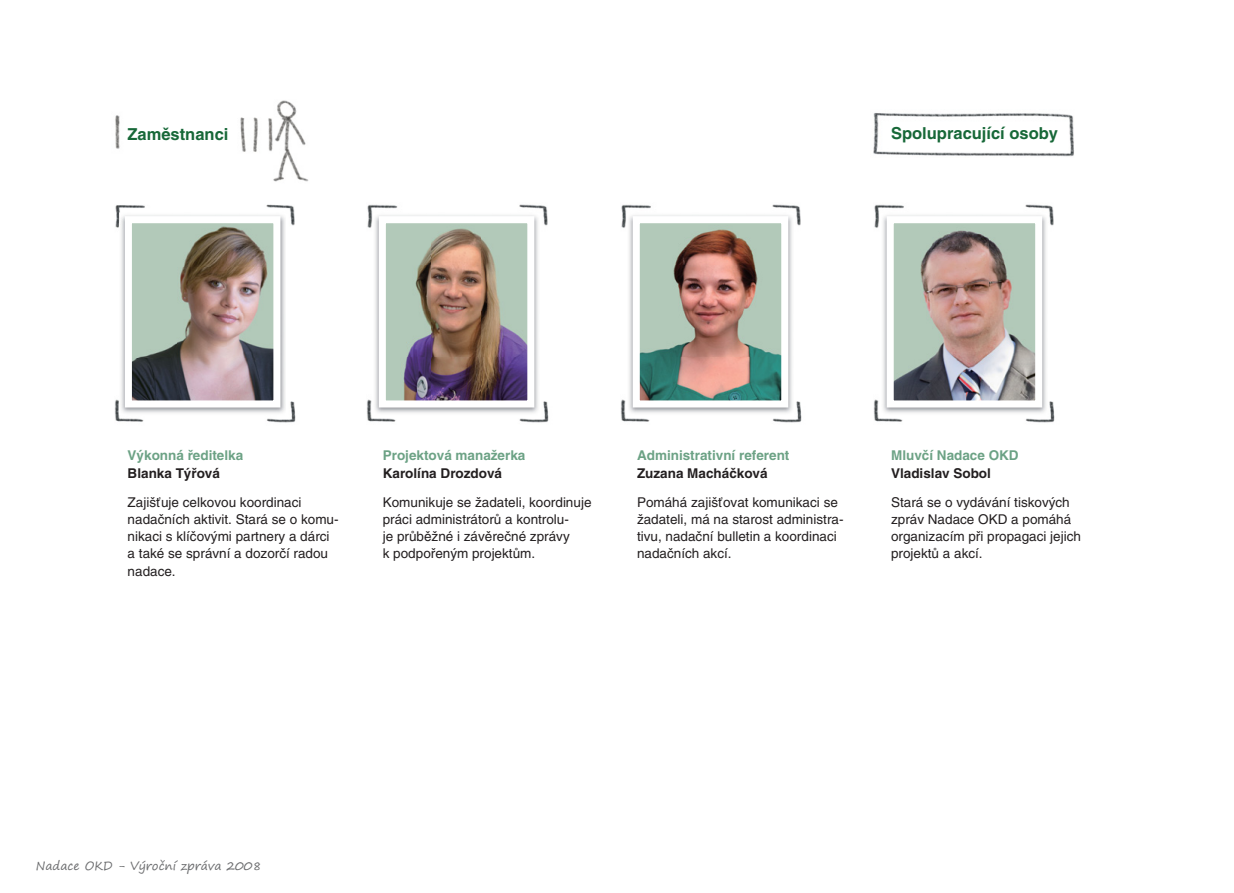
<style>
.page{position:relative;width:1234px;height:893px;background:#fff}
.page>*{position:absolute;margin:0;border:0;box-sizing:border-box;transform-origin:0 0}
.t1{font:700 16.5px "Helvetica CE";color:#176838}
.t2{font:13.5px/17.2px "Helvetica CE";color:#231f20}
.t3{font:700 13.5px "Helvetica CE";color:#6ca285}
.t4{font:700 13.5px "Helvetica CE";color:#231f20}
.t5{font:12px "Segoe Print";color:#6d6e70}
</style>
<div class="page">
<img style="left:873px;top:113px;width:201px;height:44px">
<img style="left:114px;top:204px;width:182px;height:219px">
<img style="left:367px;top:204px;width:182px;height:219px">
<img style="left:620px;top:204px;width:182px;height:219px">
<img style="left:873px;top:204px;width:182px;height:219px">
<img style="left:115px;top:100px;width:194px;height:82px">
<img style="left:880px;top:213px;width:167px;height:202px">
<img style="left:894px;top:224px;width:139px;height:175px">
<div style="left:886px;top:216px;width:155px;height:191px;border:7px solid #fff"></div>
<img style="left:119px;top:213px;width:167px;height:202px">
<img style="left:133px;top:224px;width:139px;height:175px">
<div style="left:125px;top:216px;width:155px;height:191px;border:7px solid #fff"></div>
<img style="left:373px;top:213px;width:167px;height:202px">
<img style="left:387px;top:224px;width:139px;height:175px">
<div style="left:379px;top:216px;width:155px;height:191px;border:7px solid #fff"></div>
<img style="left:627px;top:213px;width:166px;height:202px">
<img style="left:640px;top:224px;width:140px;height:175px">
<div style="left:632px;top:216px;width:156px;height:191px;border:7px solid #fff"></div>
<p class="t1" style="left:127px;top:128px;width:102px">Zaměstnanci</p>
<p class="t1" style="left:890px;top:127px;width:168px">Spolupracující osoby</p>
<p class="t3" style="left:128px;top:450px;width:117px">Výkonná ředitelka</p>
<p class="t4" style="left:128px;top:468px;width:94px">Blanka Týřová</p>
<p class="t2" style="left:128px;top:494px;width:212px">Zajišťuje celkovou koordinaci nadačních aktivit. Stará se o komu&shy;nikaci s klíčovými partnery a dárci a také se správní a dozorčí radou nadace.</p>
<p class="t3" style="left:382px;top:450px;width:144px">Projektová manažerka</p>
<p class="t4" style="left:382px;top:468px;width:121px">Karolína Drozdová</p>
<p class="t2" style="left:382px;top:494px;width:210px">Komunikuje se žadateli, koordinuje práci administrátorů a kontrolu-<br>je průběžné i závěrečné zprávy<br>k podpořeným projektům.</p>
<p class="t3" style="left:637px;top:450px;width:154px">Administrativní referent</p>
<p class="t4" style="left:637px;top:468px;width:132px">Zuzana Macháčková</p>
<p class="t2" style="left:637px;top:494px;width:208px">Pomáhá zajišťovat komunikaci se žadateli, má na starost administra&shy;tivu, nadační bulletin a koordinaci nadačních akcí.</p>
<p class="t3" style="left:890px;top:450px;width:129px">Mluvčí Nadace OKD</p>
<p class="t4" style="left:890px;top:468px;width:101px">Vladislav Sobol</p>
<p class="t2" style="left:890px;top:494px;width:191px">Stará se o vydávání tiskových zpráv Nadace OKD a pomáhá organizacím při propagaci jejich projektů a akcí.</p>
<p class="t5" style="left:36px;top:855px;width:227px">Nadace OKD - Výroční zpráva 2008</p>
</div>
